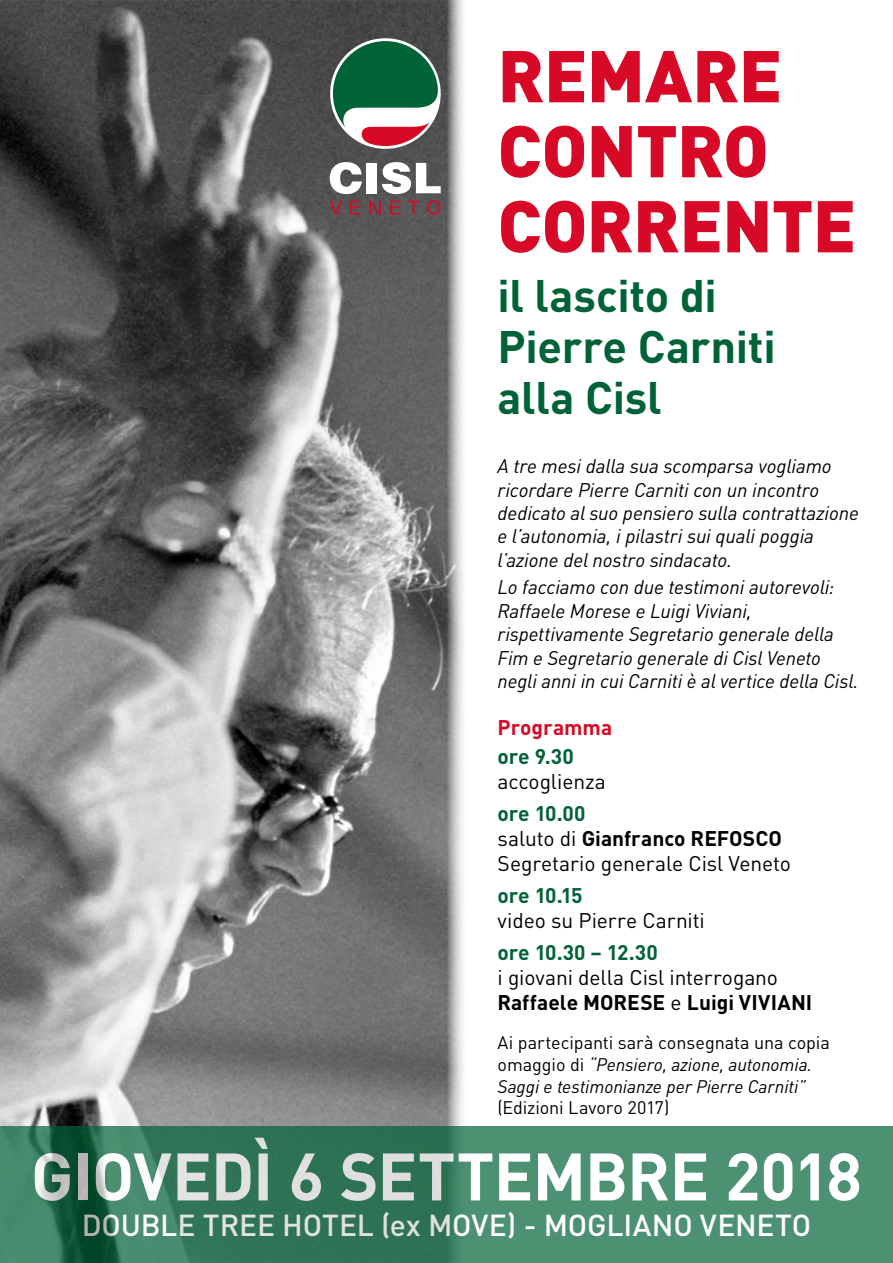
<style>
.page{position:relative;width:893px;height:1263px;background:#fff}
.page>*{position:absolute;margin:0;border:0;box-sizing:border-box;transform-origin:0 0}
.t1{font:900 72px/75px "DIN Pro";letter-spacing:-.015em;color:#d70926}
.t2{font:700 66px "DIN Pro";letter-spacing:-.015em;color:#fff}
.t3{font:700 45px/51px "DIN Pro";letter-spacing:-.005em;color:#006237}
.t4{font:500 30px "DIN Pro";letter-spacing:-.005em;color:#fff}
.t5{font:21px/25.2px "DIN Pro";letter-spacing:-.005em;color:#000}
.t6{font:700 21px "DIN Pro";letter-spacing:-.005em;color:#006237}
.t7{font:700 21px "DIN Pro";color:#d70926}
.t8{font:italic 19.5px/23.4px "DIN Pro";letter-spacing:-.005em;color:#000}
.t9{font:italic 18px/21.6px "DIN Pro";letter-spacing:-.005em;color:#000}
.t10{font:18px "DIN Pro";letter-spacing:-.005em;color:#000}
.s1{font-weight:700;color:#006237}
.s2{font-weight:700}
.s3{font-style:normal}
</style>
<div class="page">
<img style="left:0;top:0;width:468px;height:1127px">
<svg style="left:330px;top:38px;width:111px;height:111px"></svg>
<svg style="left:333px;top:41px;width:106px;height:105px"></svg>
<svg style="left:0;top:1127px;width:893px;height:136px;background:#3e8264"></svg>
<svg style="left:330px;top:162px;width:32px;height:32px"></svg>
<div style="left:367px;top:163px;width:10px;height:30px;background:#fff"></div>
<svg style="left:382px;top:162px;width:59px;height:32px"></svg>
<svg style="left:330px;top:201px;width:12px;height:13px"></svg>
<svg style="left:350px;top:201px;width:10px;height:13px"></svg>
<svg style="left:369px;top:201px;width:12px;height:13px"></svg>
<svg style="left:390px;top:201px;width:11px;height:13px"></svg>
<svg style="left:408px;top:201px;width:11px;height:13px"></svg>
<svg style="left:427px;top:200px;width:14px;height:15px"></svg>
<h1 class="t1" style="left:497px;top:29px;width:360px">REMARE<br>CONTRO<br>CORRENTE</h1>
<h3 class="t3" style="left:497px;top:265px;width:280px">il lascito di<br>Pierre Carniti alla Cisl</h3>
<p class="t8" style="left:497px;top:452px;width:363px">A tre mesi dalla sua scomparsa vogliamo ricordare Pierre Carniti con un incontro dedicato al suo pensiero sulla contrattazione e l’autonomia, i pilastri sui quali poggia l’azione del nostro sindacato.</p>
<p class="t8" style="left:497px;top:574px;width:362px">Lo facciamo con due testimoni autorevoli:<br>Raffaele Morese e Luigi Viviani, rispettivamente Segretario generale della Fim e Segretario generale di Cisl Veneto negli anni in cui Carniti è al vertice della Cisl.</p>
<p class="t7" style="left:497px;top:709px;width:116px">Programma</p>
<p class="t6" style="left:497px;top:739px;width:78px">ore 9.30</p>
<p class="t5" style="left:497px;top:767px;width:110px">accoglienza</p>
<p class="t5" style="left:497px;top:798px;width:295px"><span class="s1">ore 10.00<br></span>saluto di <span class="s2">Gianfranco REFOSCO<br></span>Segretario generale Cisl Veneto</p>
<p class="t6" style="left:497px;top:878px;width:87px">ore 10.15</p>
<p class="t5" style="left:497px;top:906px;width:209px">video su Pierre Carniti</p>
<p class="t6" style="left:497px;top:934px;width:162px">ore 10.30 – 12.30</p>
<p class="t5" style="left:497px;top:962px;width:316px">i giovani della Cisl interrogano<br><span class="s2">Raffaele MORESE</span> e <span class="s2">Luigi VIVIANI</span></p>
<p class="t9" style="left:497px;top:1030px;width:334px"><span class="s3">Ai partecipanti sarà consegnata una copia omaggio di</span> “Pensiero, azione, autonomia.<br>Saggi e testimonianze per Pierre Carniti”</p>
<p class="t10" style="left:497px;top:1093px;width:173px">(Edizioni Lavoro 2017)</p>
<h2 class="t2" style="left:31px;top:1121px;width:833px">GIOVEDÌ 6 SETTEMBRE 2018</h2>
<h3 class="t4" style="left:82px;top:1201px;width:731px">DOUBLE TREE HOTEL (ex MOVE) - MOGLIANO VENETO</h3>
</div>
